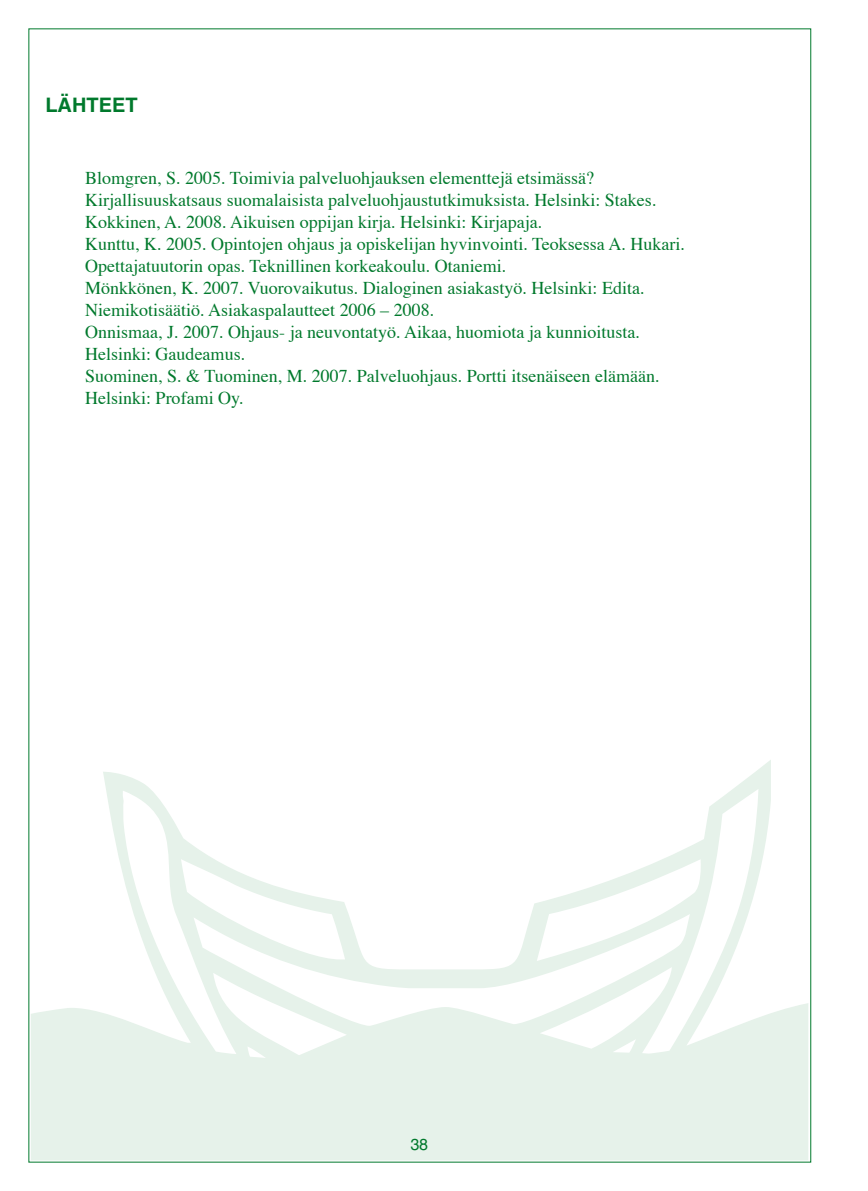
<style>
.page{position:relative;width:868px;height:1191px;background:#fff}
.page>*{position:absolute;margin:0;border:0;box-sizing:border-box;transform-origin:0 0}
.t1{font:700 20px "Helvetica";color:#00792c}
.t2{font:18px/22px "Times";color:#00792c}
.t3{font:16px "Helvetica";color:#00792c}
</style>
<div class="page">
<svg style="left:31px;top:760px;width:777px;height:400px;fill:#e6f2ea"></svg>
<svg style="left:347px;top:914px;width:189px;height:111px"></svg>
<svg style="left:536px;top:789px;width:222px;height:264px"></svg>
<svg style="left:122px;top:790px;width:225px;height:268px"></svg>
<p class="t1" style="left:45px;top:93px;width:94px">LÄHTEET</p>
<p class="t2" style="left:85px;top:165px;width:601px">Blomgren, S. 2005. Toimivia palveluohjauksen elementtejä etsimässä?<br>Kirjallisuuskatsaus suomalaisista palveluohjaustutkimuksista. Helsinki: Stakes.<br>Kokkinen, A. 2008. Aikuisen oppijan kirja. Helsinki: Kirjapaja.<br>Kunttu, K. 2005. Opintojen ohjaus ja opiskelijan hyvinvointi. Teoksessa A. Hukari.<br>Opettajatuutorin opas. Teknillinen korkeakoulu. Otaniemi.<br>Mönkkönen, K. 2007. Vuorovaikutus. Dialoginen asiakastyö. Helsinki: Edita.<br>Niemikotisäätiö. Asiakaspalautteet 2006 – 2008.<br>Onnismaa, J. 2007. Ohjaus- ja neuvontatyö. Aikaa, huomiota ja kunnioitusta.<br>Helsinki: Gaudeamus.<br>Suominen, S. &amp; Tuominen, M. 2007. Palveluohjaus. Portti itsenäiseen elämään.<br>Helsinki: Profami Oy.</p>
<p class="t3" style="left:410px;top:1134px;width:19px">38</p>
</div>
